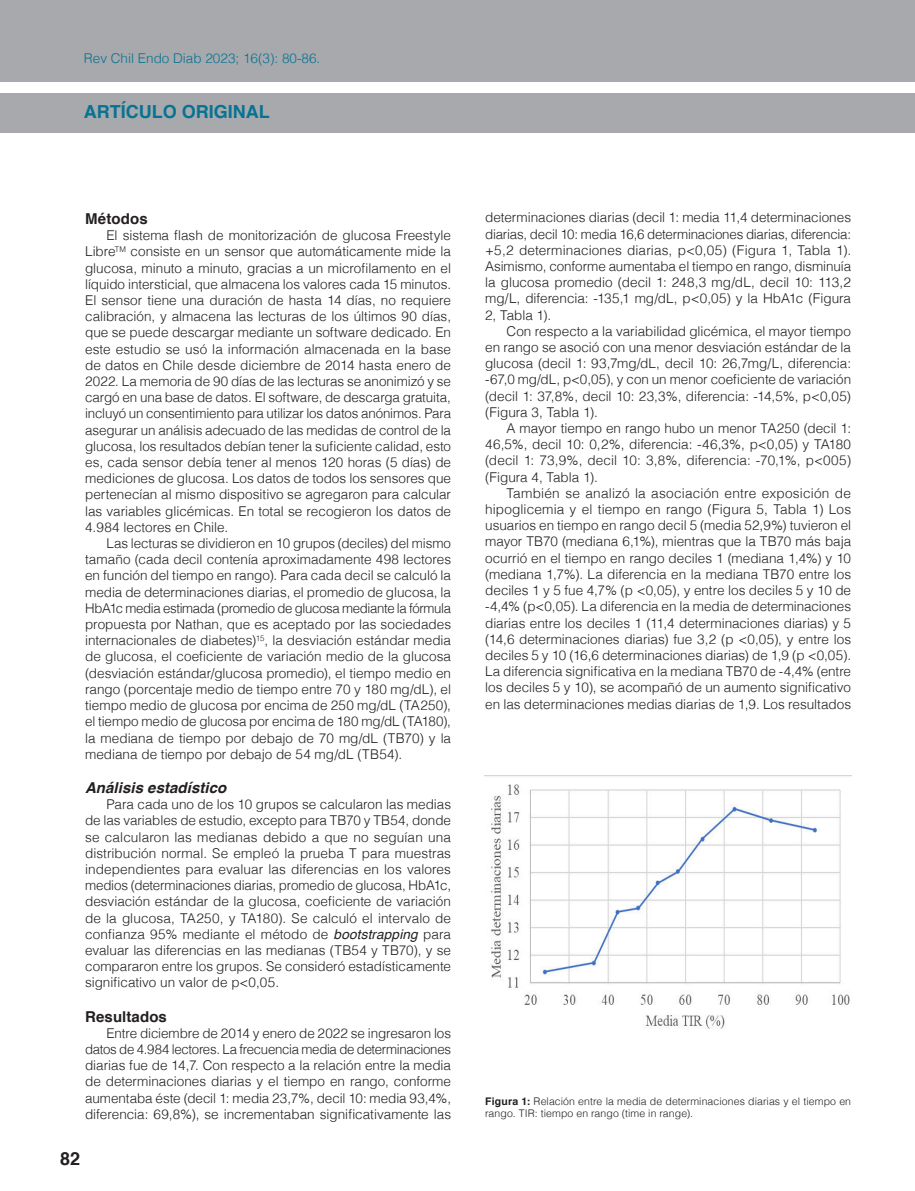
<style>
.page{position:relative;width:915px;height:1191px;background:#fff}
.page>*{position:absolute;margin:0;border:0;box-sizing:border-box;transform-origin:0 0}
.t1{font:700 18px "Helvetica";color:#077392}
.t2{font:700 18px "Helvetica";color:#231f20}
.Subtitulo_2{font:italic 700 15px "Helvetica";letter-spacing:.005em;color:#231f20}
.Sub_titulos_1{font:700 15px "Helvetica";letter-spacing:.01em;color:#231f20}
.Texto{font:300 13.5px/16.2px "Helvetica";color:#231f20;text-align:justify}
.t3{font:300 13.5px "Helvetica";color:#077392}
.Figuras{font:300 10.5px/12.6px "Helvetica";letter-spacing:.01em;color:#231f20}
.s1{font-weight:400;font-style:italic}
.s2{font-weight:700}
</style>
<div class="page">
<div style="left:0;top:0;width:914px;height:81px;background:#a8a9ad"></div>
<div style="left:0;top:93px;width:914px;height:40px;background:#a8a9ad"></div>
<img style="left:484px;top:775px;width:366px;height:254px">
<p class="t3" style="left:84px;top:46px;width:238px">Rev Chil Endo Diab 2023; 16(3): 80-86.</p>
<h1 class="t1" style="left:84px;top:97px;width:187px">ARTÍCULO ORIGINAL</h1>
<p class="Sub_titulos_1" style="left:85px;top:206px;width:64px">Métodos</p>
<p class="Texto" style="left:85px;top:226px;width:367px;text-indent:21px">El sistema flash de monitorización de glucosa Freestyle Libre<sup>TM</sup> consiste en un sensor que automáticamente mide la glucosa, minuto a minuto, gracias a un microfilamento en el líquido intersticial, que almacena los valores cada 15 minutos.<br>El sensor tiene una duración de hasta 14 días, no requiere calibración, y almacena las lecturas de los últimos 90 días, que se puede descargar mediante un software dedicado. En este estudio se usó la información almacenada en la base de datos en Chile desde diciembre de 2014 hasta enero de 2022. La memoria de 90 días de las lecturas se anonimizó y se cargó en una base de datos. El software, de descarga gratuita, incluyó un consentimiento para utilizar los datos anónimos. Para asegurar un análisis adecuado de las medidas de control de la glucosa, los resultados debían tener la suficiente calidad, esto es, cada sensor debía tener al menos 120 horas (5 días) de mediciones de glucosa. Los datos de todos los sensores que pertenecían al mismo dispositivo se agregaron para calcular las variables glicémicas. En total se recogieron los datos de 4.984 lectores en Chile.</p>
<p class="Texto" style="left:85px;top:534px;width:367px;text-indent:21px">Las lecturas se dividieron en 10 grupos (deciles) del mismo tamaño (cada decil contenía aproximadamente 498 lectores en función del tiempo en rango). Para cada decil se calculó la media de determinaciones diarias, el promedio de glucosa, la HbA1c media estimada (promedio de glucosa mediante la fórmula propuesta por Nathan, que es aceptado por las sociedades internacionales de diabetes)<sup>15</sup>, la desviación estándar media de glucosa, el coeficiente de variación medio de la glucosa (desviación estándar/glucosa promedio), el tiempo medio en rango (porcentaje medio de tiempo entre 70 y 180 mg/dL), el tiempo medio de glucosa por encima de 250 mg/dL (TA250), el tiempo medio de glucosa por encima de 180 mg/dL (TA180), la mediana de tiempo por debajo de 70 mg/dL (TB70) y la mediana de tiempo por debajo de 54 mg/dL (TB54).</p>
<p class="Subtitulo_2" style="left:85px;top:775px;width:143px">Análisis estadístico</p>
<p class="Texto" style="left:85px;top:795px;width:367px;text-indent:21px">Para cada uno de los 10 grupos se calcularon las medias de las variables de estudio, excepto para TB70 y TB54, donde se calcularon las medianas debido a que no seguían una distribución normal. Se empleó la prueba T para muestras independientes para evaluar las diferencias en los valores medios (determinaciones diarias, promedio de glucosa, HbA1c, desviación estándar de la glucosa, coeficiente de variación de la glucosa, TA250, y TA180). Se calculó el intervalo de confianza 95% mediante el método de <span class="s1">bootstrapping</span> para evaluar las diferencias en las medianas (TB54 y TB70), y se compararon entre los grupos. Se consideró estadísticamente significativo un valor de p&lt;0,05.</p>
<p class="Sub_titulos_1" style="left:85px;top:1004px;width:83px">Resultados</p>
<p class="Texto" style="left:85px;top:1024px;width:367px;text-indent:21px">Entre diciembre de 2014 y enero de 2022 se ingresaron los datos de 4.984 lectores. La frecuencia media de determinaciones diarias fue de 14,7. Con respecto a la relación entre la media de determinaciones diarias y el tiempo en rango, conforme aumentaba éste (decil 1: media 23,7%, decil 10: media 93,4%, diferencia: 69,8%), se incrementaban significativamente las</p>
<h1 class="t2" style="left:60px;top:1144px;width:22px">82</h1>
<p class="Texto" style="left:485px;top:208px;width:367px">determinaciones diarias (decil 1: media 11,4 determinaciones diarias, decil 10: media 16,6 determinaciones diarias, diferencia: +5,2 determinaciones diarias, p&lt;0,05) (Figura 1, Tabla 1).<br>Asimismo, conforme aumentaba el tiempo en rango, disminuía la glucosa promedio (decil 1: 248,3 mg/dL, decil 10: 113,2 mg/L, diferencia: -135,1 mg/dL, p&lt;0,05) y la HbA1c (Figura 2, Tabla 1).</p>
<p class="Texto" style="left:485px;top:322px;width:367px;text-indent:21px">Con respecto a la variabilidad glicémica, el mayor tiempo en rango se asoció con una menor desviación estándar de la glucosa (decil 1: 93,7mg/dL, decil 10: 26,7mg/L, diferencia: -67,0 mg/dL, p&lt;0,05), y con un menor coeficiente de variación (decil 1: 37,8%, decil 10: 23,3%, diferencia: -14,5%, p&lt;0,05) (Figura 3, Tabla 1).</p>
<p class="Texto" style="left:485px;top:419px;width:367px;text-indent:21px">A mayor tiempo en rango hubo un menor TA250 (decil 1:<br>46,5%, decil 10: 0,2%, diferencia: -46,3%, p&lt;0,05) y TA180 (decil 1: 73,9%, decil 10: 3,8%, diferencia: -70,1%, p&lt;005) (Figura 4, Tabla 1).</p>
<p class="Texto" style="left:485px;top:484px;width:367px;text-indent:21px">También se analizó la asociación entre exposición de hipoglicemia y el tiempo en rango (Figura 5, Tabla 1) Los usuarios en tiempo en rango decil 5 (media 52,9%) tuvieron el mayor TB70 (mediana 6,1%), mientras que la TB70 más baja ocurrió en el tiempo en rango deciles 1 (mediana 1,4%) y 10 (mediana 1,7%). La diferencia en la mediana TB70 entre los deciles 1 y 5 fue 4,7% (p &lt;0,05), y entre los deciles 5 y 10 de -4,4% (p&lt;0,05). La diferencia en la media de determinaciones diarias entre los deciles 1 (11,4 determinaciones diarias) y 5 (14,6 determinaciones diarias) fue 3,2 (p &lt;0,05), y entre los deciles 5 y 10 (16,6 determinaciones diarias) de 1,9 (p &lt;0,05).<br>La diferencia significativa en la mediana TB70 de -4,4% (entre los deciles 5 y 10), se acompañó de un aumento significativo en las determinaciones medias diarias de 1,9. Los resultados</p>
<p class="Figuras" style="left:485px;top:1094px;width:367px"><span class="s2">Figura 1:</span> Relación entre la media de determinaciones diarias y el tiempo en rango. TIR: tiempo en rango (time in range).</p>
</div>
